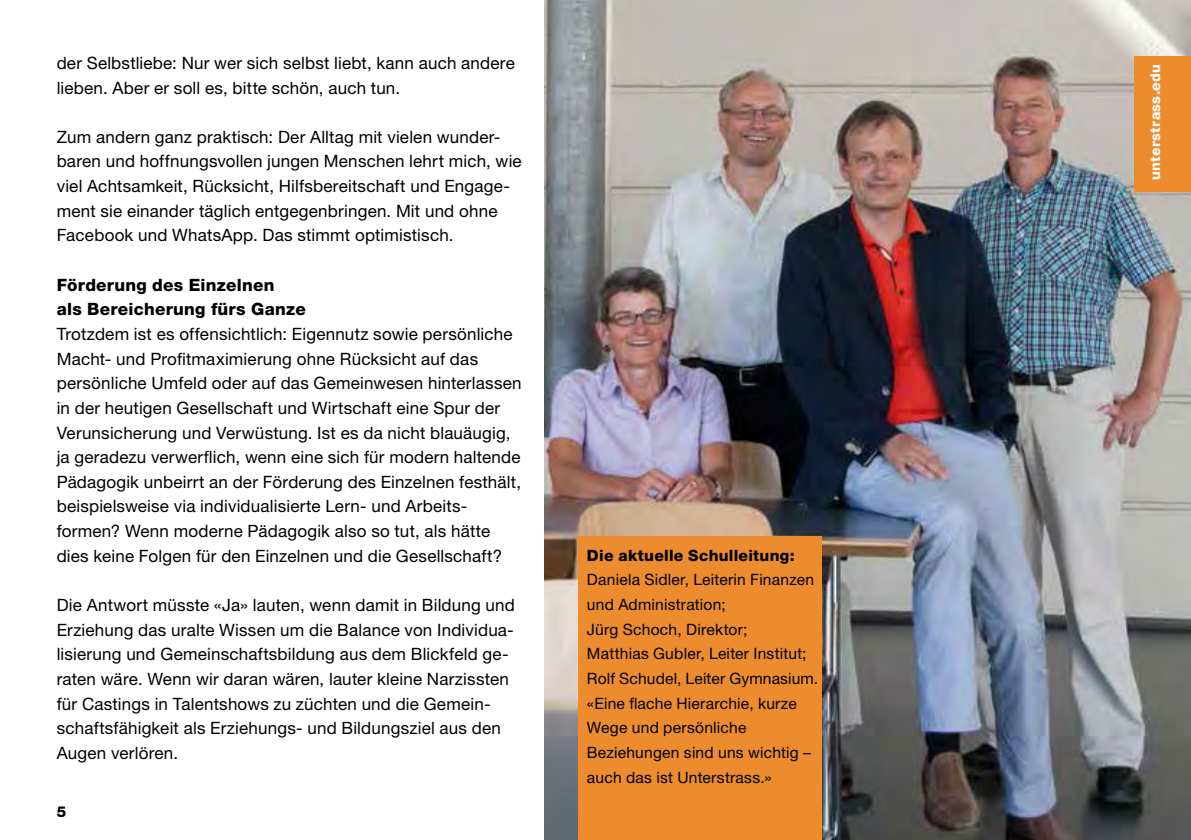
<style>
.page{position:relative;width:1191px;height:840px;background:#fff}
.page>*{position:absolute;margin:0;border:0;box-sizing:border-box;transform-origin:0 0}
.t1{font:17px/24.6px "Helvetica Neue LT Std";letter-spacing:.01em;color:#000}
.t2{font:800 17px/24.6px "Helvetica Neue LT Std";letter-spacing:.015em;color:#000}
.t3{font:15.6px/24.6px "Helvetica Neue LT Std";letter-spacing:.015em;color:#000}
.t4{font:800 15.6px "Helvetica Neue LT Std";letter-spacing:.02em;color:#000}
.t5{font:800 15px "Helvetica Neue LT Std";color:#000}
.t6{font:800 14px "Helvetica Neue LT Std";letter-spacing:.025em;color:#fff}
</style>
<div class="page">
<img style="left:544px;top:0;width:647px;height:839px">
<div style="left:1134px;top:57px;width:57px;height:135px;background:#ec8c2e"></div>
<div style="left:578px;top:536px;width:244px;height:303px;background:#ec8c2e"></div>
<p class="t1" style="left:57px;top:50px;width:460px">der Selbstliebe: Nur wer sich selbst liebt, kann auch andere lieben. Aber er soll es, bitte schön, auch tun.</p>
<p class="t1" style="left:57px;top:124px;width:466px">Zum andern ganz praktisch: Der Alltag mit vielen wunder&shy;baren und hoffnungsvollen jungen Menschen lehrt mich, wie viel Achtsamkeit, Rücksicht, Hilfsbereitschaft und Engage&shy;ment sie einander täglich entgegenbringen. Mit und ohne Facebook und WhatsApp. Das stimmt optimistisch.</p>
<p class="t2" style="left:57px;top:272px;width:251px">Förderung des Einzelnen<br>als Bereicherung fürs Ganze</p>
<p class="t1" style="left:57px;top:321px;width:466px">Trotzdem ist es offensichtlich: Eigennutz sowie persönliche Macht- und Profitmaximierung ohne Rücksicht auf das persönliche Umfeld oder auf das Gemeinwesen hinterlassen in der heutigen Gesellschaft und Wirtschaft eine Spur der Verunsicherung und Verwüstung. Ist es da nicht blauäugig, ja geradezu verwerflich, wenn eine sich für modern haltende Pädagogik unbeirrt an der Förderung des Einzelnen festhält, beispielsweise via individualisierte Lern- und Arbeits&shy;formen? Wenn moderne Pädagogik also so tut, als hätte dies keine Folgen für den Einzelnen und die Gesellschaft?</p>
<p class="t1" style="left:57px;top:592px;width:460px">Die Antwort müsste «Ja» lauten, wenn damit in Bildung und Erziehung das uralte Wissen um die Balance von Individua&shy;lisierung und Gemeinschaftsbildung aus dem Blickfeld ge&shy;raten wäre. Wenn wir daran wären, lauter kleine Narzissten für Castings in Talentshows zu züchten und die Gemein&shy;schaftsfähigkeit als Erziehungs- und Bildungsziel aus den Augen verlören.</p>
<p class="t5" style="left:57px;top:801px;width:11px">5</p>
<p class="t4" style="left:587px;top:545px;width:209px">Die aktuelle Schulleitung:</p>
<p class="t3" style="left:587px;top:567px;width:233px">Daniela Sidler, Leiterin Finanzen und Administration;<br>Jürg Schoch, Direktor;<br>Matthias Gubler, Leiter Institut;<br>Rolf Schudel, Leiter Gymnasium. «Eine flache Hierarchie, kurze<br>Wege und persönliche<br>Beziehungen sind uns wichtig – auch das ist Unterstrass.»</p>
<p class="t6" style="left:1147px;top:180px;width:117px;rotate:-90deg">unterstrass.edu</p>
</div>
